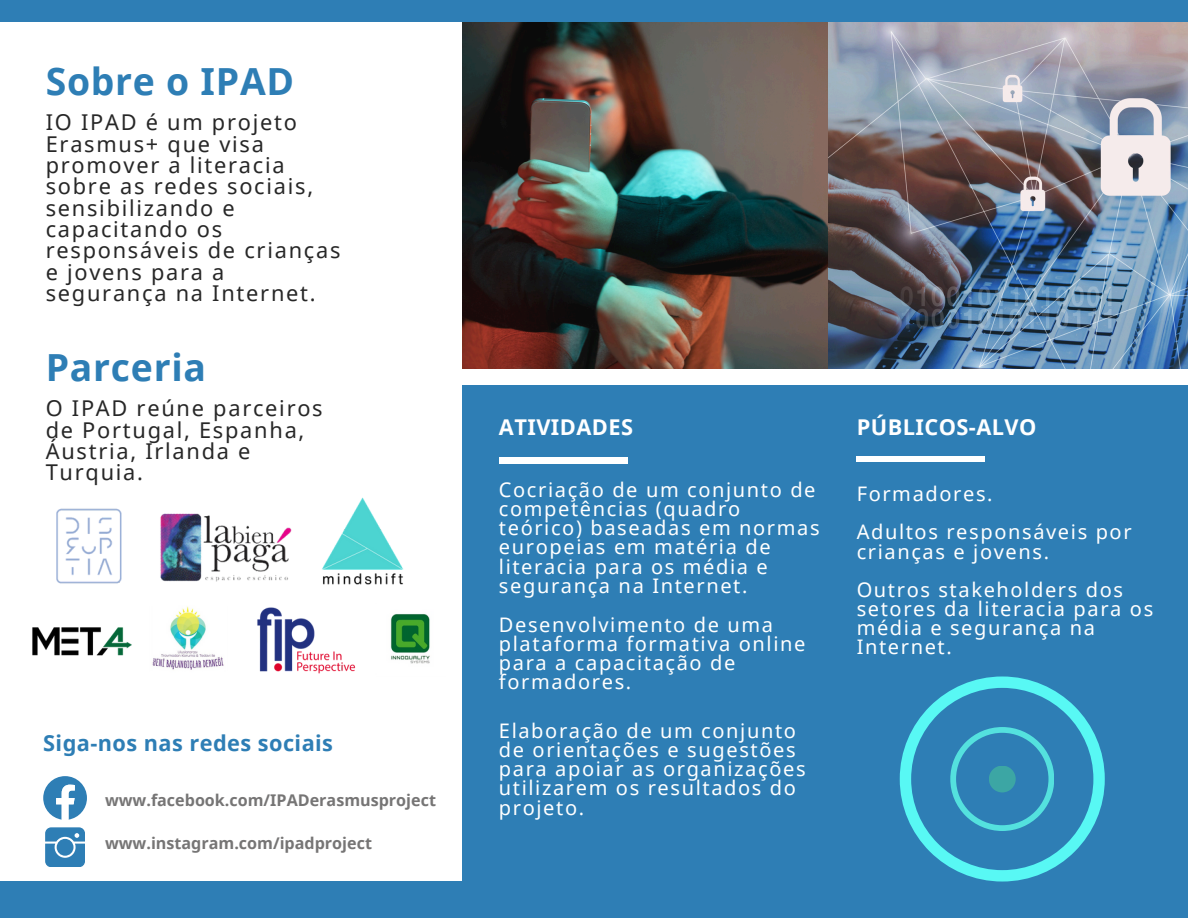
<style>
.page{position:relative;width:1188px;height:918px;background:#2e7eb5}
.page>*{position:absolute;margin:0;border:0;box-sizing:border-box;transform-origin:0 0}
.t1{font:700 37.35px "Noto Sans";letter-spacing:.02em;color:#2e7eb5}
.t2{font:21.75px/21.3px "Noto Sans";letter-spacing:.08em;color:#272727}
.t3{font:700 21.75px "Noto Sans";letter-spacing:.02em;color:#fff}
.t4{font:700 21.75px "Noto Sans";letter-spacing:.02em;color:#2e7eb5}
.t5{font:20.1px/19.2px "Noto Sans";letter-spacing:.08em;color:#fff}
.t6{font:700 16.2px "Noto Sans";color:#767575}
</style>
<div class="page">
<img style="left:461px;top:22px;width:368px;height:348px">
<div style="left:0;top:0;width:461px;height:918px;background:#fff"></div>
<img style="left:829px;top:22px;width:359px;height:348px">
<div style="left:0;top:0;width:1188px;height:21px;background:#2e7eb5"></div>
<div style="left:0;top:881px;width:1188px;height:37px;background:#2e7eb5"></div>
<div style="left:396px;top:370px;width:792px;height:15px;background:#fff"></div>
<div style="left:499px;top:458px;width:128px;height:5px;background:#fff"></div>
<div style="left:857px;top:456px;width:128px;height:6px;background:#fff"></div>
<svg style="left:43px;top:776px;width:44px;height:44px"></svg>
<img style="left:56px;top:497px;width:348px;height:88px">
<img style="left:32px;top:606px;width:398px;height:68px">
<svg style="left:45px;top:827px;width:40px;height:40px;background:#4c90bf"></svg>
<svg style="left:900px;top:676px;width:205px;height:205px"></svg>
<div style="left:989px;top:766px;width:27px;height:26px;background:#3ca6a4;border-radius:50%"></div>
<h1 class="t1" style="left:46px;top:55px;width:250px">Sobre o IPAD</h1>
<h4 class="t2" style="left:46px;top:111px;width:296px">IO IPAD é um projeto<br>Erasmus+ que visa promover a literacia sobre as redes sociais, sensibilizando e capacitando os responsáveis de crianças e jovens para a segurança na Internet.</h4>
<p class="t1" style="left:46px;top:341px;width:162px">Parceria</p>
<p class="t2" style="left:46px;top:397px;width:279px">O IPAD reúne parceiros de Portugal, Espanha,<br>Áustria, Irlanda e<br>Turquia.</p>
<p class="t4" style="left:43px;top:728px;width:291px">Siga-nos nas redes sociais</p>
<p class="t6" style="left:105px;top:789px;width:332px">www.facebook.com/IPADerasmusproject</p>
<h2 class="t6" style="left:105px;top:832px;width:268px">www.instagram.com/ipadproject</h2>
<p class="t3" style="left:499px;top:412px;width:136px">ATIVIDADES</p>
<h1 class="t5" style="left:499px;top:480px;width:322px">Cocriação de um conjunto de competências (quadro teórico) baseadas em normas europeias em matéria de literacia para os média e segurança na Internet.</h1>
<p class="t5" style="left:499px;top:614px;width:308px">Desenvolvimento de uma plataforma formativa online para a capacitação de formadores.</p>
<h2 class="t5" style="left:499px;top:721px;width:308px">Elaboração de um conjunto de orientações e sugestões para apoiar as organizações utilizarem os resultados do projeto.</h2>
<h4 class="t3" style="left:857px;top:412px;width:181px">PÚBLICOS-ALVO</h4>
<p class="t5" style="left:857px;top:484px;width:137px">Formadores.</p>
<p class="t5" style="left:857px;top:522px;width:277px">Adultos responsáveis por crianças e jovens.</p>
<h3 class="t5" style="left:857px;top:579px;width:298px">Outros stakeholders dos setores da literacia para os média e segurança na<br>Internet.</h3>
</div>
